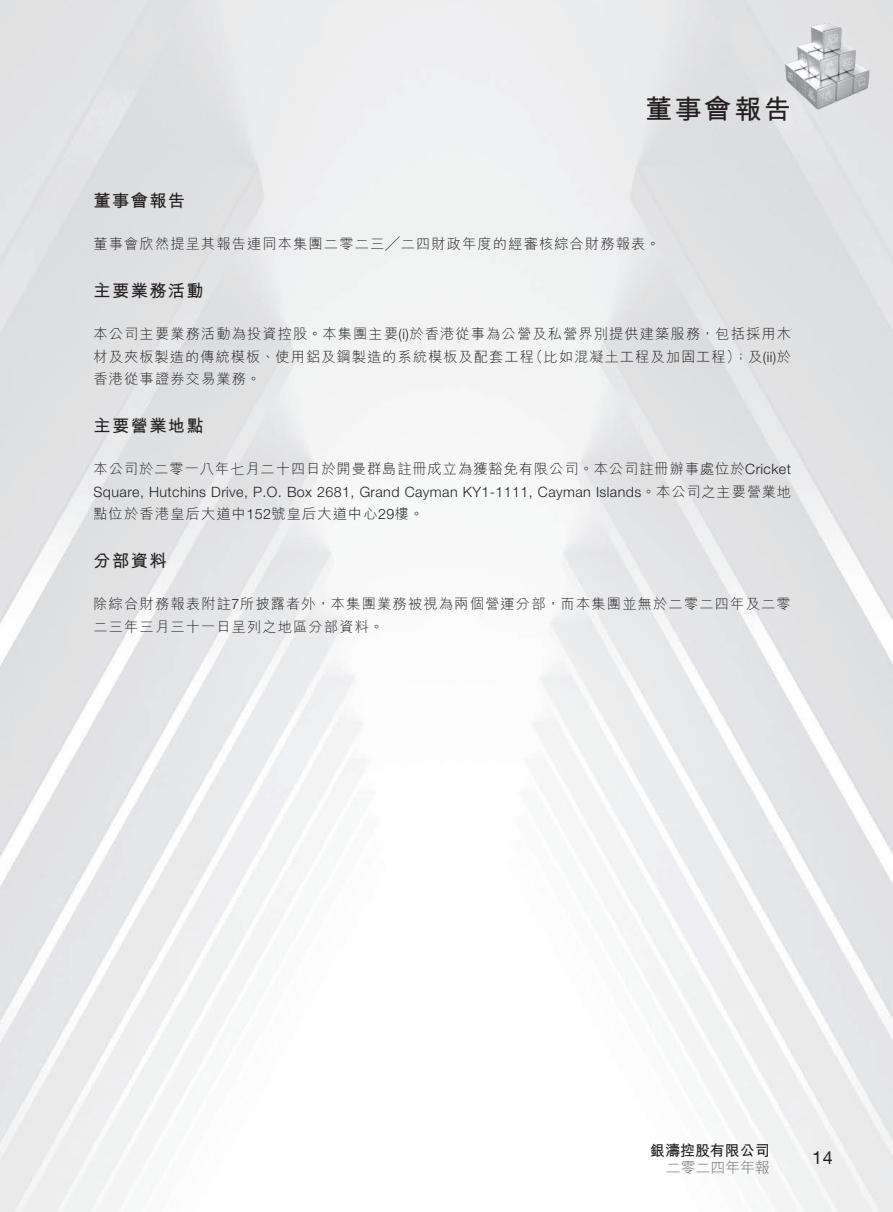
<style>
.page{position:relative;width:893px;height:1212px;background:#fff}
.page>*{position:absolute;margin:0;border:0;box-sizing:border-box;transform-origin:0 0}
.t1{font:700 27px "M Hei HK";letter-spacing:.095em;color:#231f20}
.t2{font:18px "Helvetica Neue LT Std";color:#231f20}
.t3{font:700 17.25px "M Hei HK";letter-spacing:.08em;color:#231f20}
.t4{font:700 15px "M Hei HK";color:#231f20}
.t5{font:300 15px "M Hei HK";letter-spacing:-.01em;color:#6c6d70}
.t6{font:300 14.25px/22.5px "M Hei HK";letter-spacing:.08em;color:#231f20}
.t7{font:300 14.25px "Helvetica Neue LT Std";letter-spacing:.03em;color:#231f20}
.s1{font-family:"Helvetica Neue LT Std"}
.s2{font-family:"M Hei HK"}
</style>
<div class="page">
<img style="left:784px;top:20px;width:88px;height:92px">
<h1 class="t1" style="left:645px;top:90px;width:147px">董事會報告</h1>
<p class="t3" style="left:94px;top:188px;width:93px">董事會報告</p>
<p class="t6" style="left:94px;top:232px;width:568px">董事會欣然提呈其報告連同本集團二零二三╱二四財政年度的經審核綜合財務報表。</p>
<p class="t3" style="left:94px;top:278px;width:112px">主要業務活動</p>
<p class="t6" style="left:94px;top:322px;width:699px;text-align:right">本公司主要業務活動為投資控股。本集團主要 <span class="s1">)i(</span> 於香港從事為公營及私營界別提供建築服務，包括採用木（比如混凝土工程及加固工程）；及 於<span class="s1">)i i(</span></p>
<p class="t6" style="left:94px;top:345px;width:442px">材及夾板製造的傳統模板、使用鋁及鋼製造的系統模板及配套工程香港從事證券交易業務。</p>
<p class="t3" style="left:94px;top:413px;width:112px">主要營業地點</p>
<p class="t6" style="left:94px;top:457px;width:699px">本公司於二零一八年七月二十四日於開曼群島註冊成立為獲豁免有限公司。本公司註冊辦事處位於<span class="s1">Cricket</span></p>
<p class="t7" style="left:94px;top:483px;width:699px">Square, Hutchins Drive P, O. . Box 2681, Grand Cayman KY1-1111, Cayman Islands<span class="s2">。本公司之主要營業地</span></p>
<p class="t6" style="left:94px;top:502px;width:332px">點位於香港皇后大道中<span class="s1">152</span>號皇后大道中心<span class="s1">29</span>樓。</p>
<p class="t3" style="left:94px;top:548px;width:75px">分部資料</p>
<p class="t6" style="left:94px;top:592px;width:699px">除綜合財務報表附註<span class="s1">7</span>所披露者外，本集團業務被視為兩個營運分部，而本集團並無於二零二四年及二零二三年三月三十一日呈列之地區分部資料。</p>
<p class="t4" style="left:650px;top:1140px;width:121px">銀濤控股有限公司</p>
<p class="t5" style="left:666px;top:1157px;width:105px">二零二四年年報</p>
<p class="t2" style="left:812px;top:1146px;width:22px">14</p>
</div>
